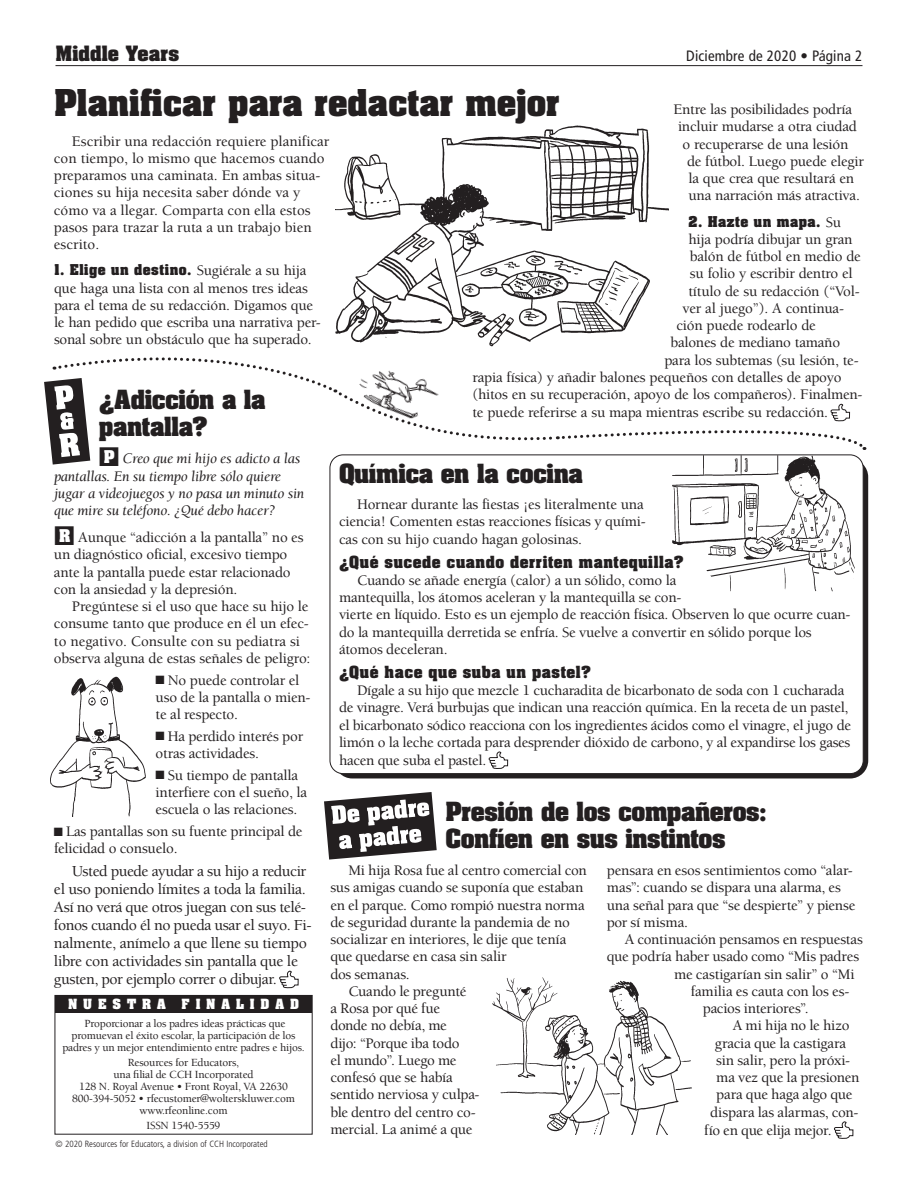
<style>
.page{position:relative;width:918px;height:1188px;background:#fff}
.page>*{position:absolute;margin:0;border:0;box-sizing:border-box;transform-origin:0 0}
.t1{font:700 31.5px "Aachen";color:#231f20}
.t2{font:700 22.5px/27px "Aachen";letter-spacing:-.02em;color:#231f20}
.t3{font:700 18px "Aachen";color:#231f20}
.t4{font:500 15.75px/18px "Berkeley Std";letter-spacing:-.03em;color:#231f20}
.t5{font:500 15px/17.2px "Berkeley Std";letter-spacing:-.015em;color:#231f20}
.t6{font:italic 15px/17.2px "Berkeley Std";letter-spacing:-.015em;color:#231f20}
.t7{font:condensed 15px "Frutiger LT Pro";letter-spacing:.01em;color:#231f20}
.t8{font:700 14.25px "Aachen";letter-spacing:.035em;color:#231f20}
.t9{font:700 12.75px "Aachen";letter-spacing:.04em;color:#231f20}
.t10{font:700 12px "Aachen";letter-spacing:.5em;color:#fff}
.t11{font:500 11.25px/12px "Berkeley Std";letter-spacing:-.015em;color:#231f20;text-align:center}
.t12{font:300 condensed 9px "Frutiger LT Pro";color:#231f20}
.s1{font-family:"Berkeley Std";font-weight:500;font-size:15px}
.s2{font-family:"Aachen";font-weight:700;font-style:normal;color:#fff}
.s3{font-family:"Aachen";font-weight:700;color:#fff}
</style>
<div class="page">
<svg style="left:329px;top:465px;width:535px;height:309px"></svg>
<div style="left:55px;top:995px;width:257px;height:18px;background:#231f20"></div>
<hr style="left:56px;top:65px;width:806px;height:1px;background:#231f20">
<svg style="left:279px;top:970px;width:20px;height:19px"></svg>
<svg style="left:489px;top:751px;width:19px;height:19px"></svg>
<svg style="left:834px;top:1121px;width:19px;height:18px"></svg>
<svg style="left:44px;top:357px;width:822px;height:108px"></svg>
<svg style="left:324px;top:792px;width:113px;height:68px"></svg>
<img style="left:672px;top:455px;width:183px;height:136px">
<img style="left:336px;top:126px;width:332px;height:248px">
<img style="left:492px;top:977px;width:200px;height:157px">
<img style="left:50px;top:676px;width:96px;height:140px">
<img style="left:345px;top:356px;width:98px;height:78px">
<h1 class="t3" style="left:56px;top:40px;width:125px">Middle Years</h1>
<h1 class="t7" style="left:686px;top:47px;width:178px">Diciembre de 2020 • Página 2</h1>
<p class="t5" style="left:674px;top:101px;width:180px">Entre las posibilidades podría</p>
<p class="t5" style="left:678px;top:118px;width:180px">incluir mudarse a otra ciudad</p>
<p class="t5" style="left:683px;top:136px;width:167px">o recuperarse de una lesión</p>
<p class="t5" style="left:687px;top:153px;width:178px">de fútbol. Luego puede elegir</p>
<p class="t5" style="left:689px;top:170px;width:167px">la que crea que resultará en</p>
<p class="t5" style="left:689px;top:187px;width:173px">una narración más atractiva.</p>
<p class="t9" style="left:688px;top:212px;width:154px">2. Hazte un mapa. <span class="s1">Su</span></p>
<p class="t5" style="left:688px;top:231px;width:166px">hija podría dibujar un gran</p>
<p class="t5" style="left:690px;top:248px;width:172px">balón de fútbol en medio de</p>
<p class="t5" style="left:690px;top:265px;width:164px">su folio y escribir dentro el</p>
<p class="t5" style="left:688px;top:283px;width:173px">título de su redacción (“Vol-</p>
<p class="t5" style="left:682px;top:300px;width:163px">ver al juego”). A continua-</p>
<p class="t5" style="left:676px;top:317px;width:141px">ción puede rodearlo de</p>
<p class="t5" style="left:670px;top:334px;width:171px">balones de mediano tamaño</p>
<p class="t5" style="left:664px;top:352px;width:196px">para los subtemas (su lesión, te-</p>
<p class="t5" style="left:472px;top:369px;width:371px">rapia física) y añadir balones pequeños con detalles de apoyo</p>
<p class="t5" style="left:472px;top:386px;width:392px">(hitos en su recuperación, apoyo de los compañeros). Finalmen-</p>
<h2 class="t1" style="left:54px;top:80px;width:508px">Planificar para redactar mejor</h2>
<p class="t5" style="left:54px;top:133px;width:277px;text-indent:18px">Escribir una redacción requiere planificar con tiempo, lo mismo que hacemos cuando preparamos una caminata. En ambas situa&shy;ciones su hija necesita saber dónde va y cómo va a llegar. Comparta con ella estos pasos para trazar la ruta a un trabajo bien escrito.</p>
<p class="t9" style="left:54px;top:261px;width:254px">1. Elige un destino. <span class="s1">Sugiérale a su hija</span></p>
<p class="t5" style="left:54px;top:280px;width:268px">que haga una lista con al menos tres ideas para el tema de su redacción. Digamos que le han pedido que escriba una narrativa per&shy;sonal sobre un obstáculo que ha superado.</p>
<h2 class="t2" style="left:99px;top:386px;width:168px">¿Adicción a la</h2>
<p class="t5" style="left:472px;top:404px;width:357px">te puede referirse a su mapa mientras escribe su redacción.</p>
<h2 class="t2" style="left:99px;top:413px;width:111px">pantalla?</h2>
<p class="t6" style="left:54px;top:450px;width:252px;text-indent:45px">■<span class="s2">P</span> Creo que mi hijo es adicto a las pantallas. En su tiempo libre sólo quiere jugar a videojuegos y no pasa un minuto sin que mire su teléfono. ¿Qué debo hacer?</p>
<p class="t5" style="left:54px;top:529px;width:251px">■<span class="s3">R</span> Aunque “adicción a la pantalla” no es</p>
<p class="t5" style="left:54px;top:546px;width:235px">un diagnóstico oficial, excesivo tiempo</p>
<p class="t5" style="left:54px;top:564px;width:238px">ante la pantalla puede estar relacionado</p>
<p class="t5" style="left:54px;top:581px;width:185px">con la ansiedad y la depresión.</p>
<p class="t5" style="left:72px;top:598px;width:238px">Pregúntese si el uso que hace su hijo le</p>
<p class="t5" style="left:54px;top:615px;width:256px">consume tanto que produce en él un efec-</p>
<p class="t5" style="left:54px;top:633px;width:248px">to negativo. Consulte con su pediatra si</p>
<p class="t5" style="left:54px;top:650px;width:258px">observa alguna de estas señales de peligro:</p>
<p class="t5" style="left:156px;top:672px;width:156px">■ No puede controlar el uso de la pantalla o mien&shy;te al respecto.</p>
<p class="t5" style="left:156px;top:728px;width:149px">■ Ha perdido interés por otras actividades.</p>
<p class="t5" style="left:156px;top:767px;width:153px">■ Su tiempo de pantalla interfiere con el sueño, la escuela o las relaciones.</p>
<p class="t5" style="left:54px;top:823px;width:250px">■ Las pantallas son su fuente principal de felicidad o consuelo.</p>
<p class="t4" style="left:54px;top:862px;width:259px;text-indent:18px">Usted puede ayudar a su hijo a reducir el uso poniendo límites a toda la familia.<br>Así no verá que otros juegan con sus telé&shy;fonos cuando él no pueda usar el suyo. Fi&shy;nalmente, anímelo a que llene su tiempo libre con actividades sin pantalla que le gusten, por ejemplo correr o dibujar.</p>
<h2 class="t2" style="left:339px;top:459px;width:245px">Química en la cocina</h2>
<p class="t5" style="left:339px;top:496px;width:308px;text-indent:18px">Hornear durante las fiestas ¡es literalmente una ciencia! Comenten estas reacciones físicas y quími&shy;cas con su hijo cuando hagan golosinas.</p>
<p class="t8" style="left:339px;top:551px;width:346px">¿Qué sucede cuando derriten mantequilla?</p>
<p class="t5" style="left:339px;top:572px;width:513px;text-indent:18px">Cuando se añade energía (calor) a un sólido, como la<br>mantequilla, los átomos aceleran y la mantequilla se con-<br>vierte en líquido. Esto es un ejemplo de reacción física. Observen lo que ocurre cuan&shy;do la mantequilla derretida se enfría. Se vuelve a convertir en sólido porque los átomos deceleran.</p>
<p class="t8" style="left:339px;top:661px;width:254px">¿Qué hace que suba un pastel?</p>
<p class="t5" style="left:339px;top:682px;width:514px;text-indent:18px">Dígale a su hijo que mezcle 1 cucharadita de bicarbonato de soda con 1 cucharada de vinagre. Verá burbujas que indican una reacción química. En la receta de un pastel, el bicarbonato sódico reacciona con los ingredientes ácidos como el vinagre, el jugo de limón o la leche cortada para desprender dióxido de carbono, y al expandirse los gases hacen que suba el pastel.</p>
<h2 class="t2" style="left:446px;top:798px;width:323px">Presión de los compañeros:<br>Confíen en sus instintos</h2>
<p class="t5" style="left:348px;top:862px;width:240px">Mi hija Rosa fue al centro comercial con</p>
<p class="t5" style="left:330px;top:879px;width:255px">sus amigas cuando se suponía que estaban</p>
<p class="t5" style="left:330px;top:897px;width:256px">en el parque. Como rompió nuestra norma</p>
<p class="t5" style="left:330px;top:914px;width:241px">de seguridad durante la pandemia de no</p>
<p class="t5" style="left:330px;top:931px;width:238px">socializar en interiores, le dije que tenía</p>
<p class="t5" style="left:330px;top:948px;width:178px">que quedarse en casa sin salir</p>
<p class="t5" style="left:330px;top:966px;width:81px">dos semanas.</p>
<p class="t5" style="left:348px;top:983px;width:120px">Cuando le pregunté</p>
<p class="t5" style="left:330px;top:1000px;width:111px">a Rosa por qué fue</p>
<p class="t5" style="left:330px;top:1017px;width:118px">donde no debía, me</p>
<p class="t5" style="left:330px;top:1035px;width:131px">dijo: “Porque iba todo</p>
<p class="t5" style="left:330px;top:1052px;width:128px">el mundo”. Luego me</p>
<p class="t5" style="left:330px;top:1069px;width:124px">confesó que se había</p>
<p class="t5" style="left:330px;top:1086px;width:151px">sentido nerviosa y culpa-</p>
<p class="t5" style="left:330px;top:1104px;width:147px">ble dentro del centro co-</p>
<p class="t5" style="left:330px;top:1121px;width:144px">mercial. La animé a que</p>
<p class="t5" style="left:607px;top:862px;width:248px">pensara en esos sentimientos como “alar-</p>
<p class="t5" style="left:607px;top:879px;width:236px">mas”: cuando se dispara una alarma, es</p>
<p class="t5" style="left:607px;top:897px;width:250px">una señal para que “se despierte” y piense</p>
<p class="t5" style="left:607px;top:914px;width:83px">por sí misma.</p>
<p class="t5" style="left:625px;top:931px;width:240px">A continuación pensamos en respuestas</p>
<p class="t5" style="left:607px;top:948px;width:254px">que podría haber usado como “Mis padres</p>
<p class="t5" style="left:674px;top:966px;width:182px">me castigarían sin salir” o “Mi</p>
<p class="t5" style="left:691px;top:983px;width:160px">familia es cauta con los es-</p>
<p class="t5" style="left:703px;top:1000px;width:108px">pacios interiores”.</p>
<p class="t5" style="left:733px;top:1017px;width:118px">A mi hija no le hizo</p>
<p class="t5" style="left:715px;top:1035px;width:133px">gracia que la castigara</p>
<p class="t5" style="left:716px;top:1052px;width:136px">sin salir, pero la próxi-</p>
<p class="t5" style="left:716px;top:1069px;width:145px">ma vez que la presionen</p>
<p class="t5" style="left:716px;top:1086px;width:138px">para que haga algo que</p>
<p class="t5" style="left:710px;top:1104px;width:150px">dispara las alarmas, con-</p>
<p class="t5" style="left:704px;top:1122px;width:129px">fío en que elija mejor.</p>
<p class="t10" style="left:68px;top:996px;width:99px">NUESTRA</p>
<p class="t10" style="left:182px;top:996px;width:119px">FINALIDAD</p>
<p class="t11" style="left:62px;top:1017px;width:244px">Proporcionar a los padres ideas prácticas que promuevan el éxito escolar, la participación de los padres y un mejor entendimiento entre padres e hijos.</p>
<p class="t11" style="left:72px;top:1056px;width:224px">Resources for Educators,<br>una filial de CCH Incorporated<br>128 N. Royal Avenue • Front Royal, VA 22630<br>800-394-5052 • rfecustomer@wolterskluwer.com www.rfeonline.com</p>
<p class="t11" style="left:147px;top:1119px;width:75px">ISSN 1540-5559</p>
<p class="t12" style="left:56px;top:1138px;width:214px">© 2020 Resources for Educators, a division of CCH Incorporated</p>
</div>
